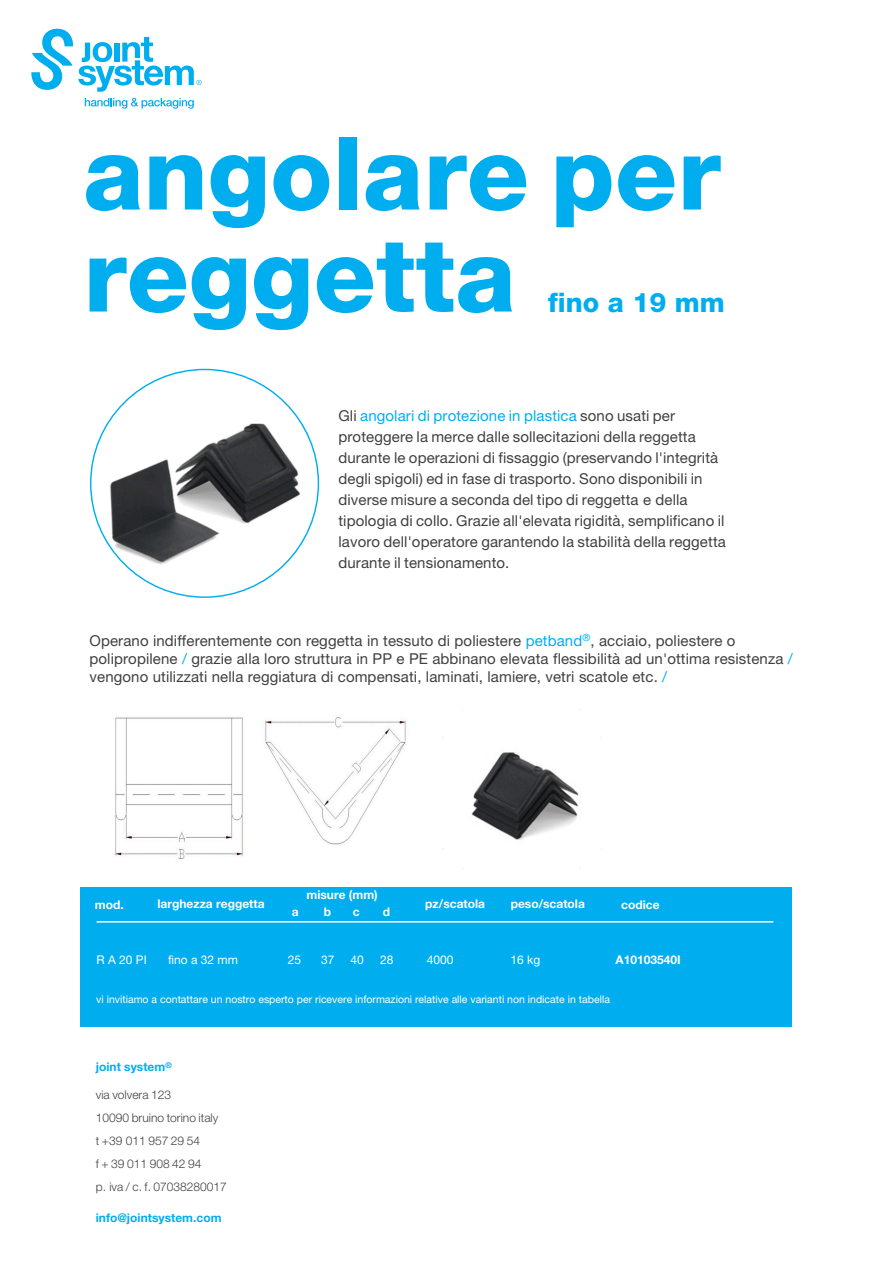
<style>
.page{position:relative;width:893px;height:1263px;background:#fff}
.page>*{position:absolute;margin:0;border:0;box-sizing:border-box;transform-origin:0 0}
.t1{font:800 102px/102px "Helvetica Neue";color:#00aeef}
.t2{font:800 27px "Helvetica Neue";color:#00aeef}
.t3{font:15px/21px "Helvetica Neue";letter-spacing:.01em;color:#404040}
.t4{font:300 12px/23.1px "Helvetica Neue";color:#404040}
.t5{font:700 12px "Helvetica Neue";color:#fff}
.t6{font:700 12px "Helvetica Neue";color:#00aeef}
.t7{font:12px "Helvetica Neue";color:#fff}
.t8{font:10.5px "Helvetica Neue";color:#fff}
.s1{color:#00aeef}
</style>
<div class="page">
<img style="left:90px;top:368px;width:230px;height:230px">
<svg style="left:31px;top:29px;width:171px;height:63px"></svg>
<svg style="left:85px;top:98px;width:109px;height:11px"></svg>
<div style="left:80px;top:887px;width:712px;height:139px;background:#00aeef"></div>
<hr style="left:97px;top:921px;width:676px;height:1px;background:#fff">
<img style="left:462px;top:737px;width:140px;height:132px">
<img style="left:115px;top:717px;width:291px;height:142px">
<h1 class="t1" style="left:83px;top:122px;width:639px">angolare per reggetta</h1>
<h2 class="t2" style="left:548px;top:286px;width:179px">fino a 19 mm</h2>
<p class="t3" style="left:338px;top:405px;width:389px">Gli <span class="s1">angolari di protezione in plastica</span> sono usati per proteggere la merce dalle sollecitazioni della reggetta durante le operazioni di fissaggio (preservando l'integrità degli spigoli) ed in fase di trasporto. Sono disponibili in diverse misure a seconda del tipo di reggetta e della tipologia di collo. Grazie all'elevata rigidità, semplificano il lavoro dell'operatore garantendo la stabilità della reggetta durante il tensionamento.</p>
<p class="t3" style="left:90px;top:631px;width:705px;line-height:18px">Operano indifferentemente con reggetta in tessuto di poliestere <span class="s1">petband</span><sup>®</sup>, acciaio, poliestere o polipropilene <span class="s1">/</span> grazie alla loro struttura in PP e PE abbinano elevata flessibilità ad un'ottima resistenza <span class="s1">/ </span>vengono utilizzati nella reggiatura di compensati, laminati, lamiere, vetri scatole etc. <span class="s1">/</span></p>
<p class="t5" style="left:95px;top:897px;width:30px">mod.</p>
<p class="t7" style="left:97px;top:953px;width:52px">R A 20 PI</p>
<p class="t5" style="left:306px;top:888px;width:73px">misure (mm)</p>
<p class="t5" style="left:425px;top:896px;width:61px">pz/scatola</p>
<p class="t5" style="left:157px;top:896px;width:109px">larghezza reggetta</p>
<p class="t5" style="left:292px;top:904px;width:8px">a</p>
<p class="t5" style="left:324px;top:904px;width:9px">b</p>
<p class="t5" style="left:353px;top:904px;width:8px">c</p>
<p class="t5" style="left:383px;top:904px;width:9px">d</p>
<p class="t7" style="left:321px;top:952px;width:15px">37</p>
<p class="t7" style="left:351px;top:952px;width:15px">40</p>
<p class="t7" style="left:380px;top:952px;width:15px">28</p>
<p class="t7" style="left:168px;top:952px;width:72px">fino a 32 mm</p>
<p class="t7" style="left:288px;top:952px;width:15px">25</p>
<p class="t7" style="left:427px;top:952px;width:28px">4000</p>
<p class="t5" style="left:511px;top:896px;width:76px">peso/scatola</p>
<p class="t7" style="left:511px;top:952px;width:31px">16 kg</p>
<p class="t5" style="left:621px;top:897px;width:40px">codice</p>
<p class="t5" style="left:615px;top:953px;width:67px">A10103540I</p>
<p class="t8" style="left:96px;top:993px;width:515px">vi invitiamo a contattare un nostro esperto per ricevere informazioni relative alle varianti non indicate in tabella</p>
<p class="t6" style="left:96px;top:1060px;width:77px">joint system<sup>®</sup></p>
<p class="t4" style="left:96px;top:1082px;width:133px">via volvera 123<br>10090 bruino torino italy<br>t +39 011 957 29 54<br>f + 39 011 908 42 94<br>p. iva / c. f. 07038280017</p>
<p class="t6" style="left:96px;top:1210px;width:127px">info@jointsystem.com</p>
</div>
